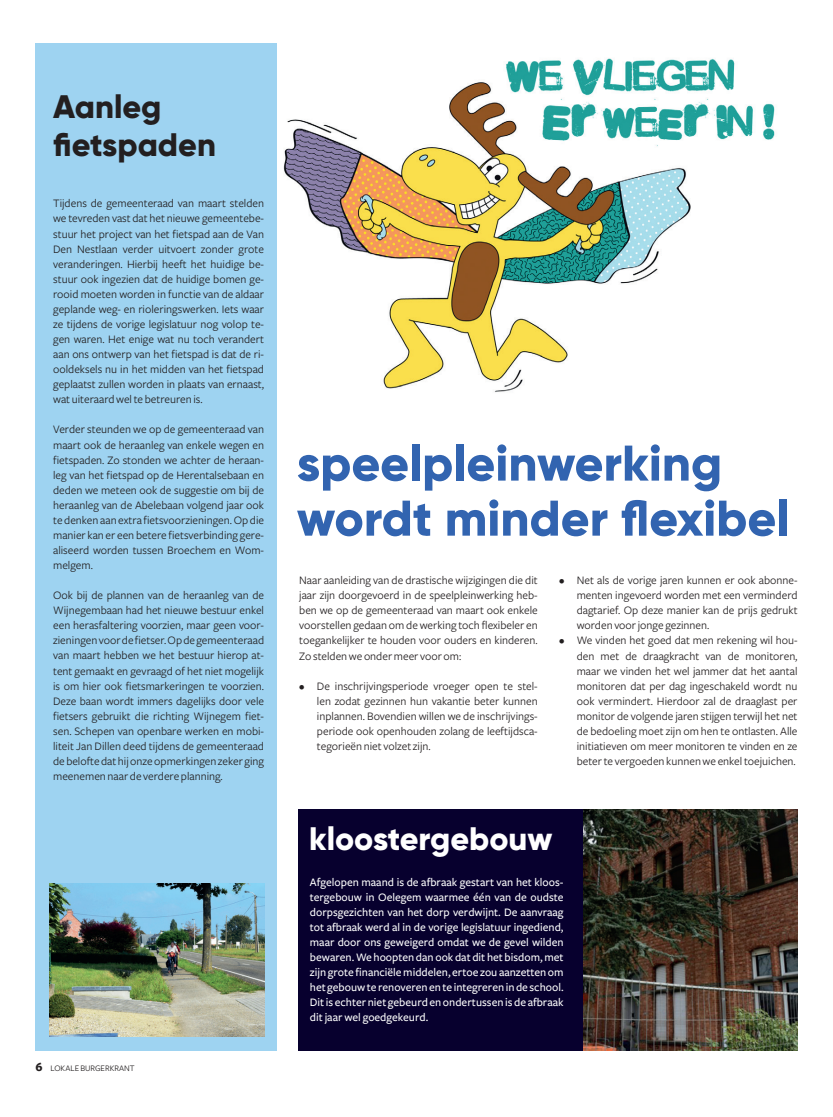
<style>
.page{position:relative;width:833px;height:1117px;background:#fff}
.page>*{position:absolute;margin:0;border:0;box-sizing:border-box;transform-origin:0 0}
.t1{font:800 50px/55px "Gilroy";color:#3264b0}
.t2{font:800 32.5px/37.5px "Gilroy";color:#231f20}
.t3{font:800 32.5px "Gilroy";color:#fff}
.t4{font:11.88px/15px "Freight Sans";color:#231f20;text-align:justify}
.t5{font:500 11.88px/15px "Freight Sans";color:#fff;text-align:justify}
.t6{font:8.75px "Freight Sans";color:#231f20}
.s1{font-weight:700;font-size:12.5px}
</style>
<div class="page">
<img style="left:276px;top:43px;width:499px;height:362px">
<div style="left:35px;top:43px;width:241px;height:1007px;background:#9ed3f1"></div>
<img style="left:50px;top:883px;width:214px;height:153px">
<div style="left:298px;top:809px;width:499px;height:241px;background:#07002e"></div>
<img style="left:583px;top:809px;width:214px;height:240px">
<h2 class="t2" style="left:53px;top:88px;width:164px">Aanleg fietspaden</h2>
<p class="t4" style="left:53px;top:196px;width:212px">Tijdens de gemeenteraad van maart stelden we tevreden vast dat het nieuwe gemeentebe&shy;stuur het project van het fietspad aan de Van Den Nestlaan verder uitvoert zonder grote veranderingen. Hierbij heeft het huidige be&shy;stuur ook ingezien dat de huidige bomen ge&shy;rooid moeten worden in functie van de aldaar geplande weg- en rioleringswerken. Iets waar ze tijdens de vorige legislatuur nog volop te&shy;gen waren. Het enige wat nu toch verandert aan ons ontwerp van het fietspad is dat de ri&shy;ooldeksels nu in het midden van het fietspad geplaatst zullen worden in plaats van ernaast, wat uiteraard wel te betreuren is.</p>
<p class="t4" style="left:53px;top:422px;width:212px">Verder steunden we op de gemeenteraad van maart ook de heraanleg van enkele wegen en fietspaden. Zo stonden we achter de heraan&shy;leg van het fietspad op de Herentalsebaan en deden we meteen ook de suggestie om bij de heraanleg van de Abelebaan volgend jaar ook te denken aan extra fietsvoorzieningen. Op die manier kan er een betere fietsverbinding gere&shy;aliseerd worden tussen Broechem en Wom&shy;melgem.</p>
<p class="t4" style="left:53px;top:588px;width:212px">Ook bij de plannen van de heraanleg van de Wijnegembaan had het nieuwe bestuur enkel een herasfaltering voorzien, maar geen voor&shy;zieningen voor de fietser. Op de gemeenteraad van maart hebben we het bestuur hierop at&shy;tent gemaakt en gevraagd of het niet mogelijk is om hier ook fietsmarkeringen te voorzien.<br>Deze baan wordt immers dagelijks door vele fietsers gebruikt die richting Wijnegem fiet&shy;sen. Schepen van openbare werken en mobi&shy;liteit Jan Dillen deed tijdens de gemeenteraad de belofte dat hij onze opmerkingen zeker ging meenemen naar de verdere planning.</p>
<p class="t6" style="left:35px;top:1063px;width:101px"><span class="s1">6</span> LOKALE BURGERKRANT</p>
<h1 class="t1" style="left:297px;top:435px;width:494px">speelpleinwerking wordt minder flexibel</h1>
<p class="t4" style="left:299px;top:573px;width:240px">Naar aanleiding van de drastische wijzigingen die dit jaar zijn doorgevoerd in de speelpleinwerking heb&shy;ben we op de gemeenteraad van maart ook enkele voorstellen gedaan om de werking toch flexibeler en toegankelijker te houden voor ouders en kinderen.<br>Zo stelden we onder meer voor om:</p>
<p class="t4" style="left:317px;top:678px;width:222px;text-indent:-18px">• De inschrijvingsperiode vroeger open te stel&shy;len zodat gezinnen hun vakantie beter kunnen inplannen. Bovendien willen we de inschrijvings&shy;periode ook openhouden zolang de leeftijdsca&shy;tegorieën niet volzet zijn.</p>
<p class="t4" style="left:577px;top:573px;width:222px;text-indent:-18px">• Net als de vorige jaren kunnen er ook abonne&shy;menten ingevoerd worden met een verminderd dagtarief. Op deze manier kan de prijs gedrukt worden voor jonge gezinnen.</p>
<p class="t4" style="left:577px;top:633px;width:222px;text-indent:-18px">• We vinden het goed dat men rekening wil hou&shy;den met de draagkracht van de monitoren, maar we vinden het wel jammer dat het aantal monitoren dat per dag ingeschakeld wordt nu ook vermindert. Hierdoor zal de draaglast per monitor de volgende jaren stijgen terwijl het net de bedoeling moet zijn om hen te ontlasten. Alle initiatieven om meer monitoren te vinden en ze beter te vergoeden kunnen we enkel toejuichen.</p>
<h2 class="t3" style="left:309px;top:818px;width:245px">kloostergebouw</h2>
<p class="t5" style="left:310px;top:874px;width:255px">Afgelopen maand is de afbraak gestart van het kloos&shy;tergebouw in Oelegem waarmee één van de oudste dorpsgezichten van het dorp verdwijnt. De aanvraag tot afbraak werd al in de vorige legislatuur ingediend, maar door ons geweigerd omdat we de gevel wilden bewaren. We hoopten dan ook dat dit het bisdom, met zijn grote financiële middelen, ertoe zou aanzetten om het gebouw te renoveren en te integreren in de school.<br>Dit is echter niet gebeurd en ondertussen is de afbraak dit jaar wel goedgekeurd.</p>
</div>
